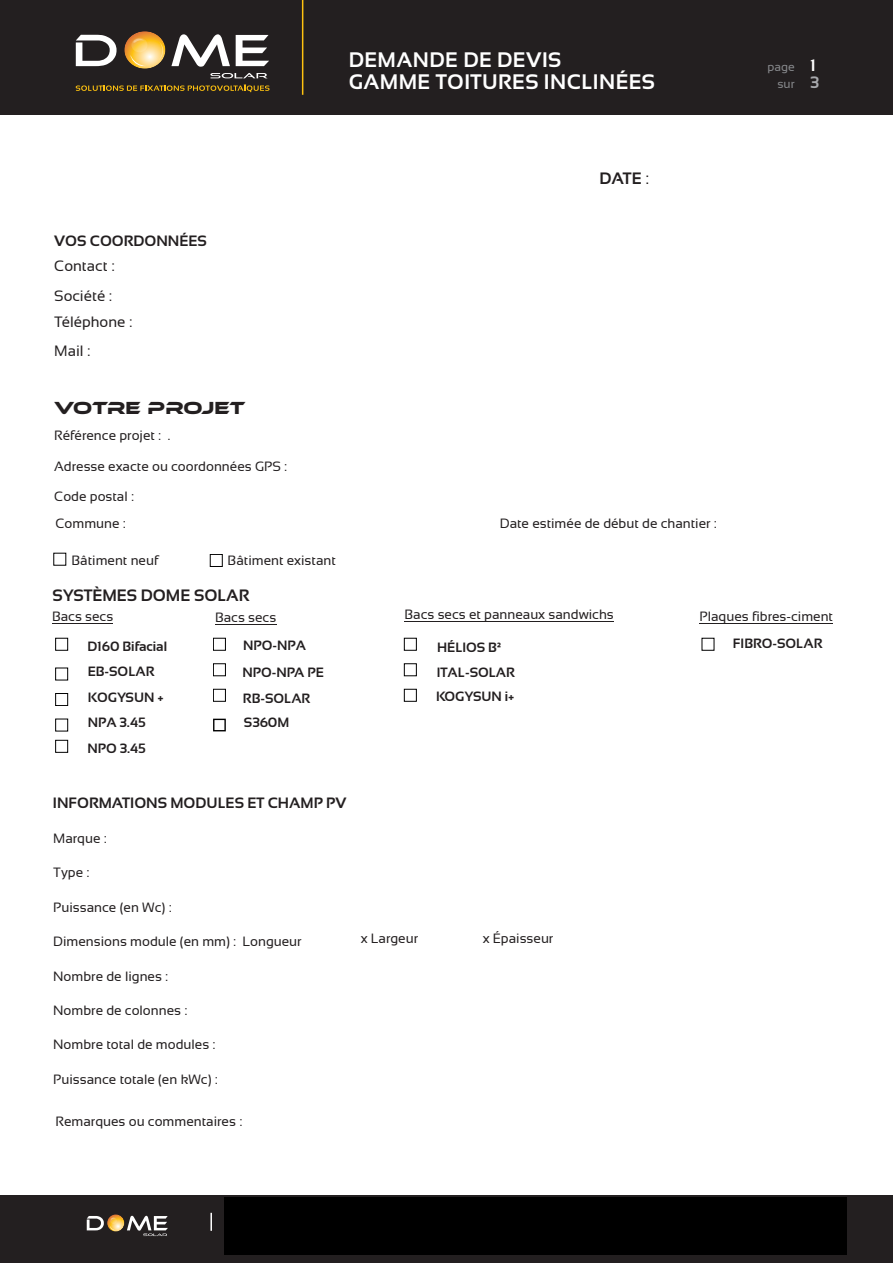
<style>
.page{position:relative;width:893px;height:1263px;background:#fff}
.page>*{position:absolute;margin:0;border:0;box-sizing:border-box;transform-origin:0 0}
.t1{font:700 21px/22.2px "Sansation";letter-spacing:.02em;color:#fff}
.t2{font:18px "Ethnocentric Rg";color:#231f20}
.t3{font:700 16.5px "Sansation";color:#231f20}
.t4{font:700 16.5px "Sansation";color:#fff}
.t5{font:700 16.5px "Sansation";color:#a8a9ad}
.t6{font:700 15px "Sansation";color:#231f20}
.t7{font:15px/29.1px "Sansation";color:#231f20}
.t8{font:13.5px "Sansation";color:#231f20}
.t9{font:700 13.5px/25.3px "Sansation";color:#231f20}
.t10{font:12px/16.5px "Sansation";color:#87898c;text-align:right}
.s1{font-weight:400}
.s2{font-weight:700}
</style>
<div class="page">
<div style="left:0;top:1196px;width:893px;height:67px;background:#231f20"></div>
<svg style="left:87px;top:1216px;width:17px;height:14px"></svg>
<svg style="left:107px;top:1214px;width:17px;height:17px"></svg>
<svg style="left:110px;top:1216px;width:58px;height:20px"></svg>
<svg style="left:210px;top:1213px;width:2px;height:18px"></svg>
<div style="left:0;top:0;width:893px;height:114px;background:#231f20"></div>
<svg style="left:76px;top:35px;width:41px;height:31px"></svg>
<svg style="left:171px;top:34px;width:59px;height:33px"></svg>
<svg style="left:236px;top:35px;width:33px;height:31px"></svg>
<svg style="left:210px;top:73px;width:57px;height:5px"></svg>
<svg style="left:124px;top:31px;width:41px;height:38px"></svg>
<svg style="left:76px;top:84px;width:193px;height:8px"></svg>
<hr style="left:302px;top:0;width:1px;height:95px;background:#fec210">
<hr style="left:404px;top:621px;width:210px;height:1px;background:#231f20">
<hr style="left:699px;top:623px;width:134px;height:1px;background:#231f20">
<hr style="left:52px;top:623px;width:61px;height:1px;background:#231f20">
<hr style="left:215px;top:624px;width:61px;height:1px;background:#231f20">
<div style="left:210px;top:554px;width:13px;height:13px;border:1px solid #000"></div>
<div style="left:55px;top:638px;width:13px;height:13px;border:1px solid #000"></div>
<div style="left:55px;top:668px;width:13px;height:12px;border:1px solid #000"></div>
<div style="left:55px;top:693px;width:13px;height:13px;border:1px solid #000"></div>
<div style="left:55px;top:719px;width:13px;height:12px;border:1px solid #000"></div>
<div style="left:213px;top:638px;width:13px;height:13px;border:1px solid #000"></div>
<div style="left:213px;top:663px;width:13px;height:13px;border:1px solid #000"></div>
<div style="left:213px;top:689px;width:13px;height:13px;border:1px solid #000"></div>
<div style="left:404px;top:638px;width:13px;height:13px;border:1px solid #000"></div>
<div style="left:404px;top:663px;width:13px;height:13px;border:1px solid #000"></div>
<div style="left:404px;top:689px;width:13px;height:13px;border:1px solid #000"></div>
<div style="left:702px;top:638px;width:12px;height:13px;border:1px solid #000"></div>
<div style="left:55px;top:740px;width:13px;height:13px;border:1px solid #000"></div>
<div style="left:213px;top:719px;width:13px;height:12px;border:1px solid #000"></div>
<div style="left:224px;top:1198px;width:623px;height:57px;background:#000"></div>
<h1 class="t1" style="left:349px;top:51px;width:308px">DEMANDE DE DEVIS<br>GAMME TOITURES INCLINÉES</h1>
<p class="t6" style="left:54px;top:235px;width:154px">VOS COORDONNÉES</p>
<p class="t7" style="left:54px;top:253px;width:62px">Contact :</p>
<p class="t7" style="left:54px;top:283px;width:59px">Société :</p>
<p class="t7" style="left:54px;top:309px;width:80px">Téléphone :<br>Mail :</p>
<h2 class="t2" style="left:54px;top:399px;width:193px">VOTRE PROJET</h2>
<p class="t8" style="left:54px;top:430px;width:118px">Référence projet : .</p>
<p class="t8" style="left:54px;top:461px;width:234px">Adresse exacte ou coordonnées GPS :</p>
<p class="t8" style="left:54px;top:491px;width:81px">Code postal :</p>
<p class="t3" style="left:599px;top:172px;width:51px">DATE <span class="s1">:</span></p>
<p class="t8" style="left:55px;top:518px;width:72px">Commune :</p>
<p class="t8" style="left:500px;top:518px;width:219px">Date estimée de début de chantier :</p>
<p class="t8" style="left:54px;top:555px;width:106px"><span class="s2">Ο</span> Bâtiment neuf</p>
<p class="t8" style="left:228px;top:555px;width:110px">Bâtiment existant</p>
<p class="t3" style="left:53px;top:589px;width:198px">SYSTÈMES DOME SOLAR</p>
<p class="t10" style="left:767px;top:60px;width:29px">page sur</p>
<p class="t4" style="left:810px;top:59px;width:7px">1</p>
<p class="t5" style="left:810px;top:76px;width:10px">3</p>
<p class="t8" style="left:52px;top:609px;width:63px">Bacs secs</p>
<p class="t8" style="left:404px;top:607px;width:211px">Bacs secs et panneaux sandwichs</p>
<p class="t8" style="left:699px;top:609px;width:135px">Plaques fibres-ciment</p>
<p class="t9" style="left:87px;top:634px;width:81px">D160 Bifacial</p>
<p class="t9" style="left:437px;top:634px;width:65px">HÉLIOS B²</p>
<p class="t9" style="left:87px;top:659px;width:78px">EB-SOLAR<br>KOGYSUN +<br>NPA 3.45<br>NPO 3.45</p>
<p class="t8" style="left:215px;top:610px;width:63px">Bacs secs</p>
<p class="t9" style="left:733px;top:631px;width:91px">FIBRO-SOLAR</p>
<p class="t9" style="left:243px;top:634px;width:64px">NPO-NPA</p>
<p class="t9" style="left:242px;top:660px;width:83px">NPO-NPA PE</p>
<p class="t9" style="left:437px;top:660px;width:80px">ITAL-SOLAR</p>
<p class="t9" style="left:243px;top:686px;width:69px">RB-SOLAR</p>
<p class="t9" style="left:436px;top:685px;width:80px">KOGYSUN i+</p>
<p class="t9" style="left:244px;top:710px;width:47px">S360M</p>
<p class="t6" style="left:53px;top:797px;width:295px">INFORMATIONS MODULES ET CHAMP PV</p>
<p class="t8" style="left:53px;top:833px;width:55px">Marque :</p>
<p class="t8" style="left:53px;top:867px;width:38px">Type :</p>
<p class="t8" style="left:53px;top:902px;width:120px">Puissance (en Wc) :</p>
<p class="t8" style="left:53px;top:936px;width:250px">Dimensions module (en mm) : Longueur</p>
<p class="t8" style="left:53px;top:971px;width:116px">Nombre de lignes :</p>
<p class="t8" style="left:53px;top:1005px;width:135px">Nombre de colonnes :</p>
<p class="t8" style="left:53px;top:1040px;width:164px">Nombre total de modules :</p>
<p class="t8" style="left:53px;top:1074px;width:166px">Puissance totale (en kWc) :</p>
<p class="t8" style="left:55px;top:1116px;width:188px">Remarques ou commentaires :</p>
<p class="t8" style="left:361px;top:933px;width:59px">x Largeur</p>
<p class="t8" style="left:483px;top:933px;width:72px">x Épaisseur</p>
</div>
